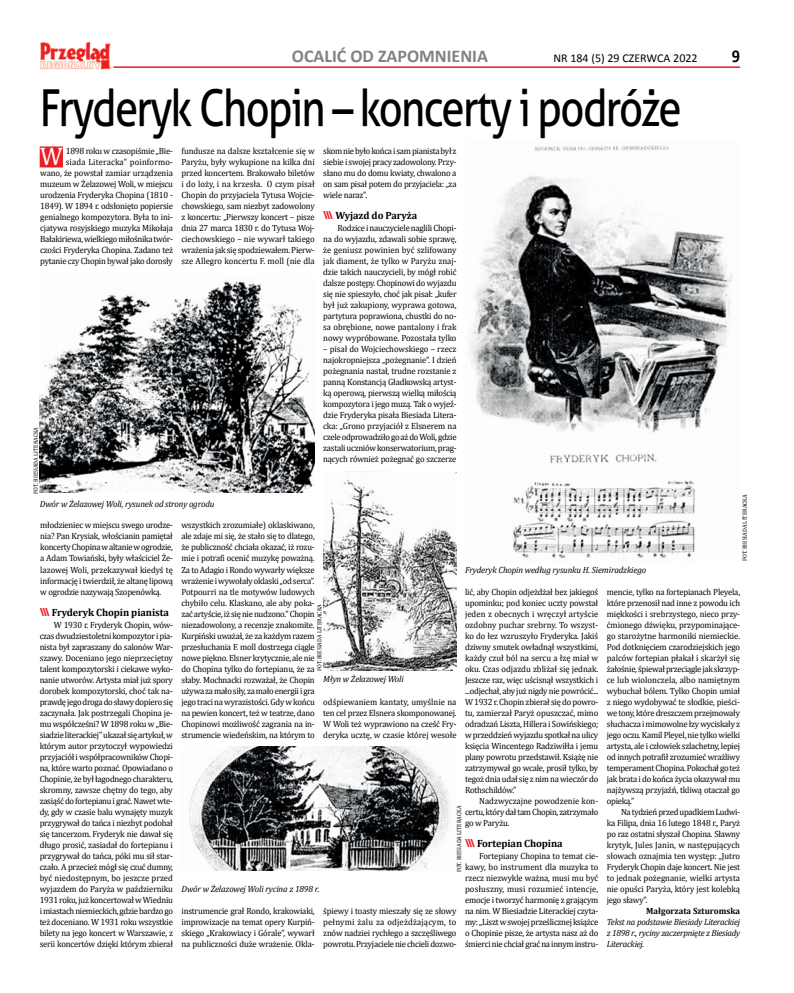
<style>
.page{position:relative;width:794px;height:993px;background:#fff}
.page>*{position:absolute;margin:0;border:0;box-sizing:border-box;transform-origin:0 0}
.t1{font:51px "Aller";letter-spacing:-.04em;color:#000;scale:.82 1}
.t2{font:25.5px "Cambria";color:#fff;scale:.96 1}
.t3{font:700 18px "Calibri";color:#808285}
.t4{font:700 18px "Calibri";color:#000;scale:.9 1}
.t5{font:12px "Calibri";color:#000}
.t6{font:700 10.5px "Cambria";letter-spacing:-.01em;color:#000}
.t7{font:9px/11px "Cambria";letter-spacing:-.025em;color:#000;text-align:justify;scale:.96 1}
.t8{font:italic 9px "Cambria";letter-spacing:-.015em;color:#000}
.t9{font:italic 9px/11px "Cambria";letter-spacing:-.015em;color:#000;text-align:justify;scale:.96 1}
.t10{font:700 9px "Cambria";color:#000;scale:.96 1}
.t11{font:6px "Cambria";color:#000;scale:.96 1}
.s1{font-family:"Aller";font-size:11px;color:#ed1d24}
</style>
<div class="page">
<hr style="left:113px;top:66px;width:627px;height:2px;background:#ed1d24">
<img style="left:39px;top:43px;width:71px;height:27px">
<div style="left:40px;top:146px;width:23px;height:21px;background:#ed1d24"></div>
<img style="left:469px;top:145px;width:264px;height:414px">
<img style="left:40px;top:281px;width:275px;height:212px">
<img style="left:189px;top:746px;width:262px;height:124px">
<img style="left:323px;top:471px;width:133px;height:199px">
<h3 class="t3" style="left:292px;top:45px;width:198px">OCALIĆ OD ZAPOMNIENIA</h3>
<h3 class="t5" style="left:553px;top:51px;width:146px">NR 184 (5) 29 CZERWCA 2022</h3>
<h3 class="t4" style="left:731px;top:45px;width:11px">9</h3>
<h1 class="t1" style="left:40px;top:76px;width:784px">Fryderyk Chopin – koncerty i podróże</h1>
<h2 class="t2" style="left:40px;top:141px;width:25px">W</h2>
<p class="t7" style="left:40px;top:145px;width:140px;text-align:right">1898 roku w czasopiśmie „Bie-<br>siada Literacka” poinformo-<br>wano, że powstał zamiar urządzenia muzeum w Żelazowej Woli, w miejscu urodzenia Fryderyka Chopina (1810 - 1849). W 1894 r. odsłonięto popiersie genialnego kompozytora. Była to ini&shy;cjatywa rosyjskiego muzyka Mikołaja Bałakiriewa, wielkiego miłośnika twór&shy;czości Fryderyka Chopina. Zadano też pytanie czy Chopin bywał jako dorosły</p>
<p class="t7" style="left:323px;top:145px;width:140px">skom nie było końca i sam pianista był z siebie i swojej pracy zadowolony. Przy&shy;słano mu do domu kwiaty, chwalono a on sam pisał potem do przyjaciela: „za wiele naraz”.</p>
<p class="t6" style="left:323px;top:208px;width:95px"><span class="s1">\\\</span> Wyjazd do Paryża</p>
<p class="t7" style="left:323px;top:222px;width:140px;text-indent:14px">Rodzice i nauczyciele naglili Chopi&shy;na do wyjazdu, zdawali sobie sprawę, że geniusz powinien być szlifowany jak diament, że tylko w Paryżu znaj&shy;dzie takich nauczycieli, by mógł robić dalsze postępy. Chopinowi do wyjazdu się nie spieszyło, choć jak pisał: „kufer był już zakupiony, wyprawa gotowa, partytura poprawiona, chustki do no&shy;sa obrębione, nowe pantalony i frak nowy wypróbowane. Pozostała tylko</p>
<p class="t7" style="left:323px;top:343px;width:140px">– pisał do Wojciechowskiego – rzecz najokropniejsza „pożegnanie”. I dzień pożegnania nastał, trudne rozstanie z panną Konstancją Gładkowską artyst&shy;ką operową, pierwszą wielką miłością kompozytora i jego muzą. Tak o wyjeź&shy;dzie Fryderyka pisała Biesiada Litera&shy;cka: „Grono przyjaciół z Elsnerem na czele odprowadziło go aż do Woli, gdzie zastali uczniów konserwatorium, prag&shy;nących również pożegnać go szczerze</p>
<p class="t7" style="left:181px;top:145px;width:140px">fundusze na dalsze kształcenie się w Paryżu, były wykupione na kilka dni przed koncertem. Brakowało biletów i do loży, i na krzesła. O czym pisał Chopin do przyjaciela Tytusa Wojcie&shy;chowskiego, sam niezbyt zadowolony z koncertu: „Pierwszy koncert – pisze dnia 27 marca 1830 r. do Tytusa Woj&shy;ciechowskiego – nie wywarł takiego wrażenia jak się spodziewałem. Pierw&shy;sze Allegro koncertu F. moll (nie dla</p>
<p class="t11" style="left:32px;top:493px;width:71px;rotate:-90deg">FOT. BIESIADA LITERACKA</p>
<p class="t11" style="left:741px;top:561px;width:71px;rotate:-90deg">FOT. BIESIADA LITERACKA</p>
<p class="t8" style="left:40px;top:497px;width:176px">Dwór w Żelazowej Woli, rysunek od strony ogrodu</p>
<p class="t7" style="left:181px;top:519px;width:140px">wszystkich zrozumiałe) oklaskiwano, ale zdaje mi się, że stało się to dlatego, że publiczność chciała okazać, iż rozu&shy;mie i potrafi ocenić muzykę poważną.<br>Za to Adagio i Rondo wywarły większe wrażenie i wywołały oklaski „od serca”.<br>Potpourri na tle motywów ludowych chybiło celu. Klaskano, ale aby poka&shy;zać artyście, iż się nie nudzono.” Chopin niezadowolony, a recenzje znakomite.<br>Kurpiński uważał, że za każdym razem przesłuchania F. moll dostrzega ciągle nowe piękno. Elsner krytycznie, ale nie do Chopina tylko do fortepianu, że za słaby. Mochnacki rozważał, że Chopin używa za mało siły, za mało energii i gra jego traci na wyrazistości. Gdy w końcu na pewien koncert, też w teatrze, dano Chopinowi możliwość zagrania na in&shy;strumencie wiedeńskim, na którym to</p>
<p class="t7" style="left:40px;top:519px;width:140px">młodzieniec w miejscu swego urodze&shy;nia? Pan Krysiak, włościanin pamiętał koncerty Chopina w altanie w ogrodzie, a Adam Towiański, były właściciel Że&shy;lazowej Woli, przekazywał kiedyś tę informację i twierdził, że altanę lipową w ogrodzie nazywają Szopenówką.</p>
<p class="t6" style="left:40px;top:604px;width:131px"><span class="s1">\\\</span> Fryderyk Chopin pianista</p>
<p class="t7" style="left:40px;top:618px;width:140px;text-indent:14px">W 1930 r. Fryderyk Chopin, wów&shy;czas dwudziestoletni kompozytor i pia&shy;nista był zapraszany do salonów War&shy;szawy. Doceniano jego nieprzeciętny talent kompozytorski i ciekawe wyko&shy;nanie utworów. Artysta miał już spory dorobek kompozytorski, choć tak na&shy;prawdę jego droga do sławy dopiero się zaczynała. Jak postrzegali Chopina je&shy;mu współcześni? W 1898 roku w „Bie&shy;siadzie literackiej” ukazał się artykuł, w którym autor przytoczył wypowiedzi przyjaciół i współpracowników Chopi&shy;na, które warto poznać. Opowiadano o Chopinie, że był łagodnego charakteru, skromny, zawsze chętny do tego, aby zasiąść do fortepianu i grać. Nawet wte&shy;dy, gdy w czasie balu wynajęty muzyk przygrywał do tańca i niezbyt podobał się tancerzom. Fryderyk nie dawał się długo prosić, zasiadał do fortepianu i przygrywał do tańca, póki mu sił star&shy;czało. A przecież mógł się czuć dumny, być niedostępnym, bo jeszcze przed wyjazdem do Paryża w październiku 1931 roku, już koncertował w Wiedniu i miastach niemieckich, gdzie bardzo go też doceniano. W 1931 roku wszystkie bilety na jego koncert w Warszawie, z serii koncertów dzięki którym zbierał</p>
<p class="t8" style="left:465px;top:563px;width:183px">Fryderyk Chopin według rysunku H. Siemiradzkiego</p>
<p class="t7" style="left:465px;top:585px;width:140px">lić, aby Chopin odjeżdżał bez jakiegoś upominku; pod koniec uczty powstał jeden z obecnych i wręczył artyście ozdobny puchar srebrny. To wszyst&shy;ko do łez wzruszyło Fryderyka. Jakiś dziwny smutek owładnął wszystkimi, każdy czuł ból na sercu a łzę miał w oku. Czas odjazdu zbliżał się jednak.<br>Jeszcze raz, więc uścisnął wszystkich i ...odjechał, aby już nigdy nie powrócić...<br>W 1932 r. Chopin zbierał się do powro&shy;tu, zamierzał Paryż opuszczać, mimo odradzań Liszta, Hillera i Sowińskiego; w przeddzień wyjazdu spotkał na ulicy księcia Wincentego Radziwiłła i jemu plany powrotu przedstawił. Książę nie zatrzymywał go wcale, prosił tylko, by tegoż dnia udał się z nim na wieczór do Rothschildów.”</p>
<p class="t7" style="left:465px;top:794px;width:140px;text-indent:14px">Nadzwyczajne powodzenie kon&shy;certu, który dał tam Chopin, zatrzymało go w Paryżu.</p>
<p class="t6" style="left:465px;top:835px;width:99px"><span class="s1">\\\</span> Fortepian Chopina</p>
<p class="t7" style="left:465px;top:849px;width:140px;text-indent:14px">Fortepiany Chopina to temat cie&shy;kawy, bo instrument dla muzyka to rzecz niezwykle ważna, musi mu być posłuszny, musi rozumieć intencje, emocje i tworzyć harmonię z grającym na nim. W Biesiadzie Literackiej czyta&shy;my: „Liszt w swojej prześlicznej książce o Chopinie pisze, że artysta nasz aż do śmierci nie chciał grać na innym instru-</p>
<p class="t7" style="left:607px;top:585px;width:140px">mencie, tylko na fortepianach Pleyela, które przenosił nad inne z powodu ich miękkości i srebrzystego, nieco przy&shy;ćmionego dźwięku, przypominające&shy;go starożytne harmoniki niemieckie.<br>Pod dotknięciem czarodziejskich jego palców fortepian płakał i skarżył się żałośnie, śpiewał przeciągle jak skrzyp&shy;ce lub wiolonczela, albo namiętnym wybuchał bólem. Tylko Chopin umiał z niego wydobywać te słodkie, pieści&shy;we tony, które dreszczem przejmowały słuchacza i mimowolne łzy wyciskały z jego oczu. Kamil Pleyel, nie tylko wielki artysta, ale i człowiek szlachetny, lepiej od innych potrafił zrozumieć wrażliwy temperament Chopina. Pokochał go też jak brata i do końca życia okazywał mu najżywszą przyjaźń, tkliwą otaczał go opieką.”</p>
<p class="t7" style="left:607px;top:805px;width:140px;text-indent:14px">Na tydzień przed upadkiem Ludwi&shy;ka Filipa, dnia 16 lutego 1848 r., Paryż po raz ostatni słyszał Chopina. Sławny krytyk, Jules Janin, w następujących słowach oznajmia ten występ: „Jutro Fryderyk Chopin daje koncert. Nie jest to jednak pożegnanie, wielki artysta nie opuści Paryża, który jest kolebką jego sławy”.</p>
<p class="t10" style="left:646px;top:904px;width:99px">Małgorzata Szturomska</p>
<p class="t9" style="left:607px;top:915px;width:140px">Tekst na podstawie Biesiady Literackiej z 1898 r., ryciny zaczerpnięte z Biesiady Literackiej.</p>
<p class="t11" style="left:316px;top:670px;width:71px;rotate:-90deg">FOT. BIESIADA LITERACKA</p>
<p class="t8" style="left:323px;top:672px;width:82px">Młyn w Żelazowej Woli</p>
<p class="t7" style="left:323px;top:695px;width:140px">odśpiewaniem kantaty, umyślnie na ten cel przez Elsnera skomponowanej.<br>W Woli też wyprawiono na cześć Fry&shy;deryka ucztę, w czasie której wesołe</p>
<p class="t11" style="left:455px;top:872px;width:71px;rotate:-90deg">FOT. BIESIADA LITERACKA</p>
<p class="t8" style="left:181px;top:882px;width:139px">Dwór w Żelazowej Woli rycina z 1898 r.</p>
<p class="t7" style="left:323px;top:904px;width:140px">śpiewy i toasty mieszały się ze słowy pełnymi żalu za odjeżdżającym, to znów nadziei rychłego a szczęśliwego powrotu. Przyjaciele nie chcieli dozwo-</p>
<p class="t7" style="left:181px;top:904px;width:140px">instrumencie grał Rondo, krakowiaki, improwizacje na temat opery Kurpiń&shy;skiego „Krakowiacy i Górale”, wywarł na publiczności duże wrażenie. Okla-</p>
</div>
